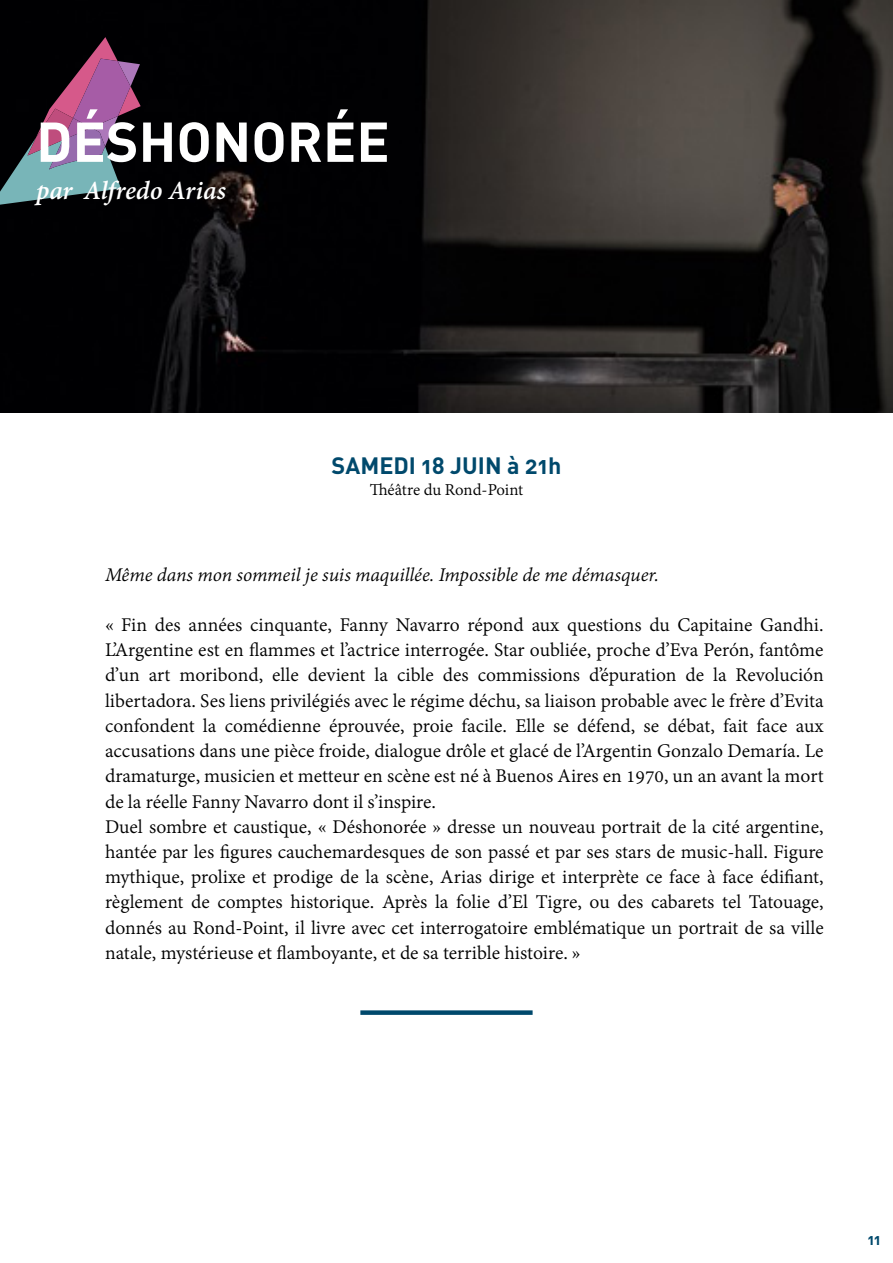
<style>
.page{position:relative;width:893px;height:1263px;background:#fff}
.page>*{position:absolute;margin:0;border:0;box-sizing:border-box;transform-origin:0 0}
.t1{font:55.2px "DIN Bold Alternate";color:#fff}
.t2{font:italic 700 28.5px "Adobe Devanagari";color:#fff}
.t3{font:23.4px "DIN Bold Alternate";color:#00496c}
.t4{font:21px/25.2px "Adobe Devanagari";color:#000}
.t5{font:italic 21px "Adobe Devanagari";letter-spacing:-.005em;color:#000}
.t6{font:18px "Adobe Devanagari";letter-spacing:-.01em;color:#000}
.t7{font:15px "DIN Bold Alternate";color:#00496c}
</style>
<div class="page">
<img style="left:0;top:0;width:893px;height:412px">
<svg style="left:0;top:37px;width:141px;height:169px;background:#4a3c50"></svg>
<div style="left:360px;top:1010px;width:173px;height:5px;background:#00496c"></div>
<h1 class="t1" style="left:36px;top:106px;width:355px">DÉSHONORÉE</h1>
<h2 class="t2" style="left:36px;top:174px;width:191px">par Alfredo Arias</h2>
<p class="t3" style="left:332px;top:450px;width:231px">SAMEDI 18 JUIN à 21h</p>
<p class="t6" style="left:370px;top:480px;width:155px">Théâtre du Rond-Point</p>
<p class="t5" style="left:105px;top:563px;width:555px">Même dans mon sommeil je suis maquillée. Impossible de me démasquer.</p>
<p class="t4" style="left:105px;top:614px;width:720px">« Fin des années cinquante, Fanny Navarro répond aux questions du Capitaine Gandhi.<br>L’Argentine est en flammes et l’actrice interrogée. Star oubliée, proche d’Eva Perón, fantôme d’un art moribond, elle devient la cible des commissions d’épuration de la Revolución libertadora. Ses liens privilégiés avec le régime déchu, sa liaison probable avec le frère d’Evita confondent la comédienne éprouvée, proie facile. Elle se défend, se débat, fait face aux accusations dans une pièce froide, dialogue drôle et glacé de l’Argentin Gonzalo Demaría. Le dramaturge, musicien et metteur en scène est né à Buenos Aires en 1970, un an avant la mort de la réelle Fanny Navarro dont il s’inspire.<br>Duel sombre et caustique, « Déshonorée » dresse un nouveau portrait de la cité argentine, hantée par les figures cauchemardesques de son passé et par ses stars de music-hall. Figure mythique, prolixe et prodige de la scène, Arias dirige et interprète ce face à face édifiant, règlement de comptes historique. Après la folie d’El Tigre, ou des cabarets tel Tatouage, donnés au Rond-Point, il livre avec cet interrogatoire emblématique un portrait de sa ville natale, mystérieuse et flamboyante, et de sa terrible histoire. »</p>
<p class="t7" style="left:868px;top:1230px;width:15px">11</p>
</div>
